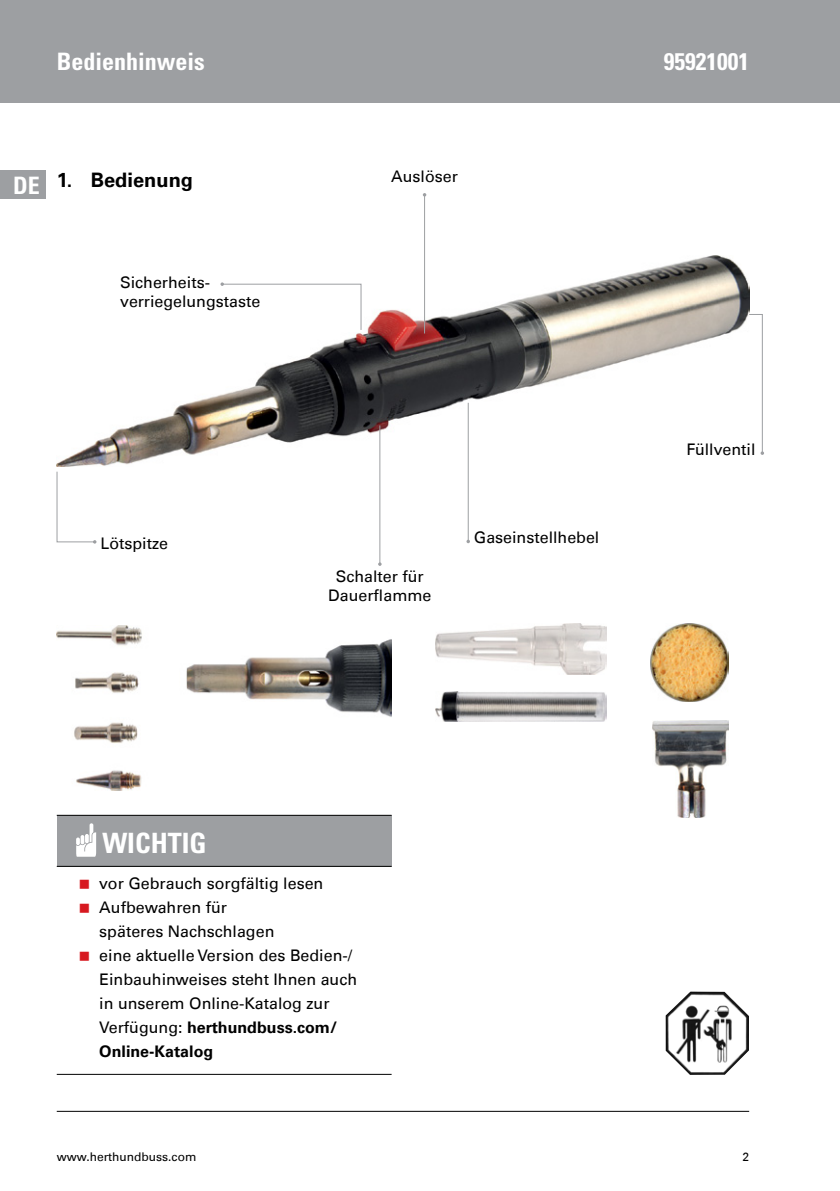
<style>
.page{position:relative;width:840px;height:1191px;background:#fff}
.page>*{position:absolute;margin:0;border:0;box-sizing:border-box;transform-origin:0 0}
.t1{font:700 condensed 28px "Univers";color:#fff}
.t2{font:700 condensed 24px "Univers";color:#fff}
.t3{font:700 20px "Univers Com 65";color:#000}
.t4{font:16px/24px "Univers Com 55 Roman";color:#000}
.t5{font:700 16px/24px "Univers Com 65";color:#000}
.t6{font:12px "Univers Com 55 Roman";color:#000}
.s1{font-family:"Univers";font-stretch:condensed;font-size:24px;color:#fff}
.s2{font-family:"Univers Com 55 Roman";font-weight:400}
</style>
<div class="page">
<div style="left:0;top:0;width:839px;height:102px;background:#9d9fa2"></div>
<hr style="left:57px;top:1111px;width:691px;height:1px;background:#000">
<div style="left:0;top:170px;width:45px;height:28px;background:#9d9fa2"></div>
<img style="left:665px;top:991px;width:83px;height:83px">
<img style="left:57px;top:256px;width:691px;height:211px">
<svg style="left:220px;top:282px;width:141px;height:49px"></svg>
<svg style="left:747px;top:313px;width:16px;height:142px"></svg>
<hr style="left:424px;top:195px;width:1px;height:138px;background:#9d9fa2">
<svg style="left:56px;top:471px;width:40px;height:72px"></svg>
<hr style="left:379px;top:425px;width:1px;height:139px;background:#9d9fa2">
<hr style="left:467px;top:403px;width:1px;height:138px;background:#9d9fa2">
<img style="left:57px;top:625px;width:334px;height:165px">
<img style="left:650px;top:624px;width:77px;height:77px">
<img style="left:652px;top:720px;width:75px;height:97px">
<img style="left:435px;top:624px;width:171px;height:50px">
<img style="left:435px;top:691px;width:171px;height:30px">
<div style="left:57px;top:815px;width:334px;height:51px;background:#9d9fa2"></div>
<hr style="left:57px;top:815px;width:334px;height:1px;background:#000">
<hr style="left:57px;top:866px;width:334px;height:1px;background:#000">
<hr style="left:57px;top:1073px;width:334px;height:1px;background:#000">
<svg style="left:76px;top:823px;width:20px;height:33px"></svg>
<h2 class="t2" style="left:57px;top:47px;width:150px">Bedienhinweis</h2>
<h2 class="t2" style="left:663px;top:47px;width:87px">95921001</h2>
<p class="t3" style="left:13px;top:168px;width:181px"><span class="s1">DE</span> 1. Bedienung</p>
<p class="t4" style="left:120px;top:273px;width:142px;line-height:19.2px">Sicherheits&shy;verriegelungstaste</p>
<p class="t4" style="left:391px;top:164px;width:68px">Auslöser</p>
<p class="t4" style="left:101px;top:531px;width:69px">Lötspitze</p>
<p class="t4" style="left:328px;top:566px;width:105px;line-height:19.2px;text-align:center">Schalter für<br>Dauerflamme</p>
<p class="t4" style="left:473px;top:525px;width:127px">Gaseinstellhebel</p>
<p class="t4" style="left:686px;top:437px;width:71px">Füllventil</p>
<h1 class="t1" style="left:102px;top:826px;width:106px">WICHTIG</h1>
<p class="t4" style="left:99px;top:871px;width:259px">vor Gebrauch sorgfältig lesen<br>Aufbewahren für<br>späteres Nachschlagen<br>eine aktuelle Version des Bedien-/<br>Einbauhinweises steht Ihnen auch in unserem Online-Katalog zur</p>
<p class="t5" style="left:99px;top:1015px;width:239px"><span class="s2">Verfügung:</span> herthundbuss.com/<br>Online-Katalog</p>
<p class="t6" style="left:57px;top:1149px;width:141px">www.herthundbuss.com</p>
<p class="t6" style="left:742px;top:1149px;width:8px">2</p>
</div>
